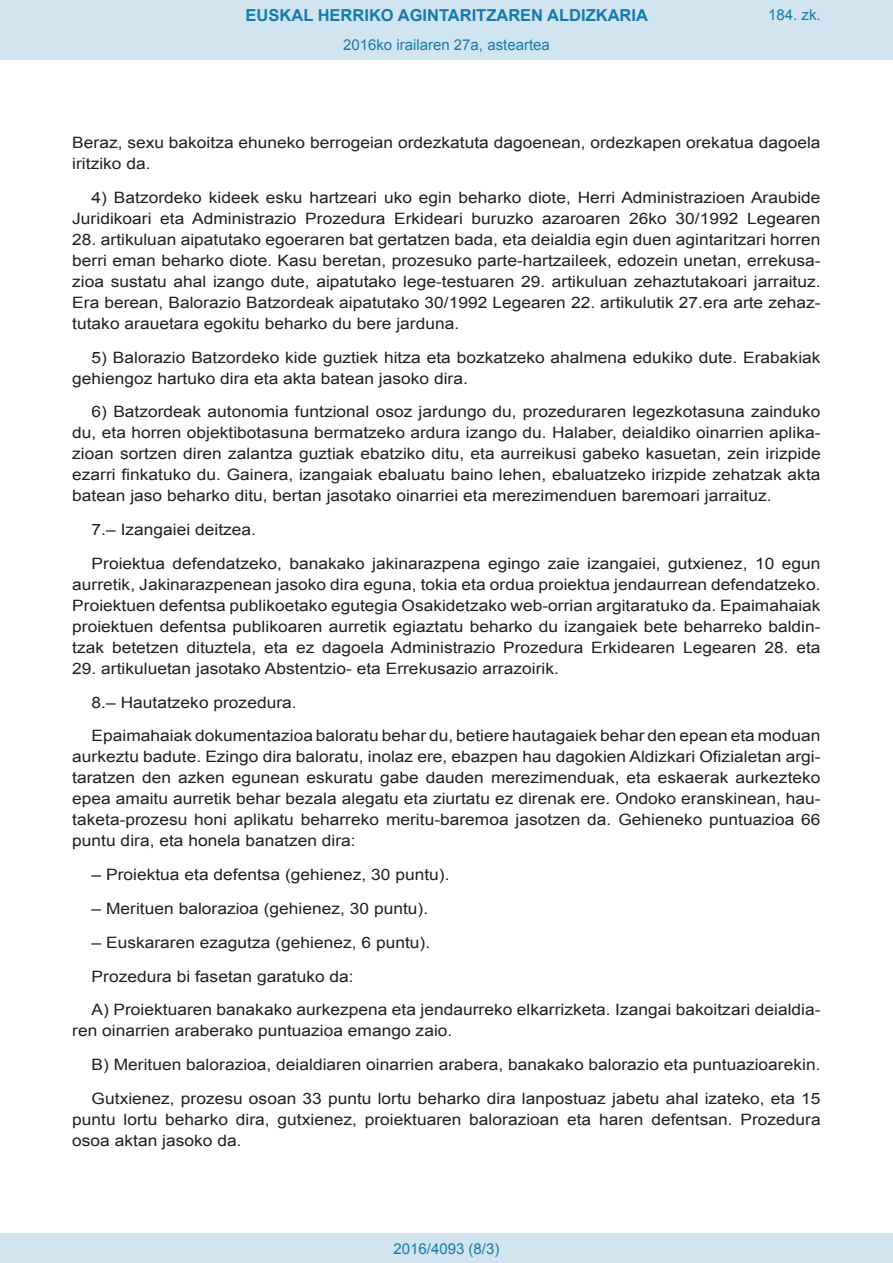
<style>
.page{position:relative;width:893px;height:1263px;background:#fff}
.page>*{position:absolute;margin:0;border:0;box-sizing:border-box;transform-origin:0 0}
.t1{font:700 16.5px "Arial";color:#1879ad}
.BOPVDetalle{font:15.6px/21px "Arial";color:#231f20;text-align:justify;scale:1.11 1}
.Paginacion_Centro{font:15px "Arial";color:#1879ad}
</style>
<div class="page">
<div style="left:0;top:0;width:893px;height:60px;background:#d0e5f0"></div>
<div style="left:0;top:1233px;width:893px;height:30px;background:#d0e5f0"></div>
<p class="t1" style="left:246px;top:4px;width:404px">EUSKAL HERRIKO AGINTARITZAREN ALDIZKARIA</p>
<p class="Paginacion_Centro" style="left:343px;top:35px;width:208px">2016ko irailaren 27a, asteartea</p>
<p class="Paginacion_Centro" style="left:768px;top:5px;width:54px">184. zk.</p>
<p class="BOPVDetalle" style="left:72px;top:132px;width:676px">Beraz, sexu bakoitza ehuneko berrogeian ordezkatuta dagoenean, ordezkapen orekatua dagoela iritziko da.</p>
<p class="BOPVDetalle" style="left:72px;top:187px;width:676px;text-align:right">4) Batzordeko kideek esku hartzeari uko egin beharko diote, Herri Administrazioen Araubide<br>Juridikoari eta Administrazio Prozedura Erkideari buruzko azaroaren 26ko 30/1992 Legearen</p>
<p class="BOPVDetalle" style="left:72px;top:229px;width:676px">28. artikuluan aipatutako egoeraren bat gertatzen bada, eta deialdia egin duen agintaritzari horren berri eman beharko diote. Kasu beretan, prozesuko parte-hartzaileek, edozein unetan, errekusa&shy;zioa sustatu ahal izango dute, aipatutako lege-testuaren 29. artikuluan zehaztutakoari jarraituz.<br>Era berean, Balorazio Batzordeak aipatutako 30/1992 Legearen 22. artikulutik 27.era arte zehaz&shy;tutako arauetara egokitu beharko du bere jarduna.</p>
<p class="BOPVDetalle" style="left:72px;top:347px;width:676px;text-indent:19px">5) Balorazio Batzordeko kide guztiek hitza eta bozkatzeko ahalmena edukiko dute. Erabakiak gehiengoz hartuko dira eta akta batean jasoko dira.</p>
<p class="BOPVDetalle" style="left:72px;top:402px;width:676px;text-indent:19px">6) Batzordeak autonomia funtzional osoz jardungo du, prozeduraren legezkotasuna zainduko du, eta horren objektibotasuna bermatzeko ardura izango du. Halaber, deialdiko oinarrien aplika&shy;zioan sortzen diren zalantza guztiak ebatziko ditu, eta aurreikusi gabeko kasuetan, zein irizpide ezarri finkatuko du. Gainera, izangaiak ebaluatu baino lehen, ebaluatzeko irizpide zehatzak akta batean jaso beharko ditu, bertan jasotako oinarriei eta merezimenduen baremoari jarraituz.</p>
<p class="BOPVDetalle" style="left:92px;top:519px;width:150px">7.– Izangaiei deitzea.</p>
<p class="BOPVDetalle" style="left:72px;top:553px;width:676px;text-indent:19px">Proiektua defendatzeko, banakako jakinarazpena egingo zaie izangaiei, gutxienez, 10 egun aurretik, Jakinarazpenean jasoko dira eguna, tokia eta ordua proiektua jendaurrean defendatzeko.<br>Proiektuen defentsa publikoetako egutegia Osakidetzako web-orrian argitaratuko da. Epaimahaiak proiektuen defentsa publikoaren aurretik egiaztatu beharko du izangaiek bete beharreko baldin&shy;tzak betetzen dituztela, eta ez dagoela Administrazio Prozedura Erkidearen Legearen 28. eta</p>
<p class="BOPVDetalle" style="left:72px;top:658px;width:440px">29. artikuluetan jasotako Abstentzio- eta Errekusazio arrazoirik.</p>
<p class="BOPVDetalle" style="left:92px;top:692px;width:186px">8.– Hautatzeko prozedura.</p>
<p class="BOPVDetalle" style="left:72px;top:726px;width:676px;text-indent:19px">Epaimahaiak dokumentazioa baloratu behar du, betiere hautagaiek behar den epean eta moduan aurkeztu badute. Ezingo dira baloratu, inolaz ere, ebazpen hau dagokien Aldizkari Ofizialetan argi&shy;taratzen den azken egunean eskuratu gabe dauden merezimenduak, eta eskaerak aurkezteko epea amaitu aurretik behar bezala alegatu eta ziurtatu ez direnak ere. Ondoko eranskinean, hau&shy;taketa-prozesu honi aplikatu beharreko meritu-baremoa jasotzen da. Gehieneko puntuazioa 66 puntu dira, eta honela banatzen dira:</p>
<p class="BOPVDetalle" style="left:92px;top:864px;width:324px">– Proiektua eta defentsa (gehienez, 30 puntu).</p>
<p class="BOPVDetalle" style="left:92px;top:898px;width:305px">– Merituen balorazioa (gehienez, 30 puntu).</p>
<p class="BOPVDetalle" style="left:92px;top:932px;width:306px">– Euskararen ezagutza (gehienez, 6 puntu).</p>
<p class="BOPVDetalle" style="left:92px;top:966px;width:238px">Prozedura bi fasetan garatuko da:</p>
<p class="BOPVDetalle" style="left:72px;top:999px;width:676px;text-indent:19px">A) Proiektuaren banakako aurkezpena eta jendaurreko elkarrizketa. Izangai bakoitzari deialdia&shy;ren oinarrien araberako puntuazioa emango zaio.</p>
<p class="BOPVDetalle" style="left:92px;top:1054px;width:658px">B) Merituen balorazioa, deialdiaren oinarrien arabera, banakako balorazio eta puntuazioarekin.</p>
<p class="BOPVDetalle" style="left:72px;top:1088px;width:676px;text-indent:19px">Gutxienez, prozesu osoan 33 puntu lortu beharko dira lanpostuaz jabetu ahal izateko, eta 15 puntu lortu beharko dira, gutxienez, proiektuaren balorazioan eta haren defentsan. Prozedura osoa aktan jasoko da.</p>
<p class="Paginacion_Centro" style="left:393px;top:1238px;width:107px">2016/4093 (8/3)</p>
</div>
